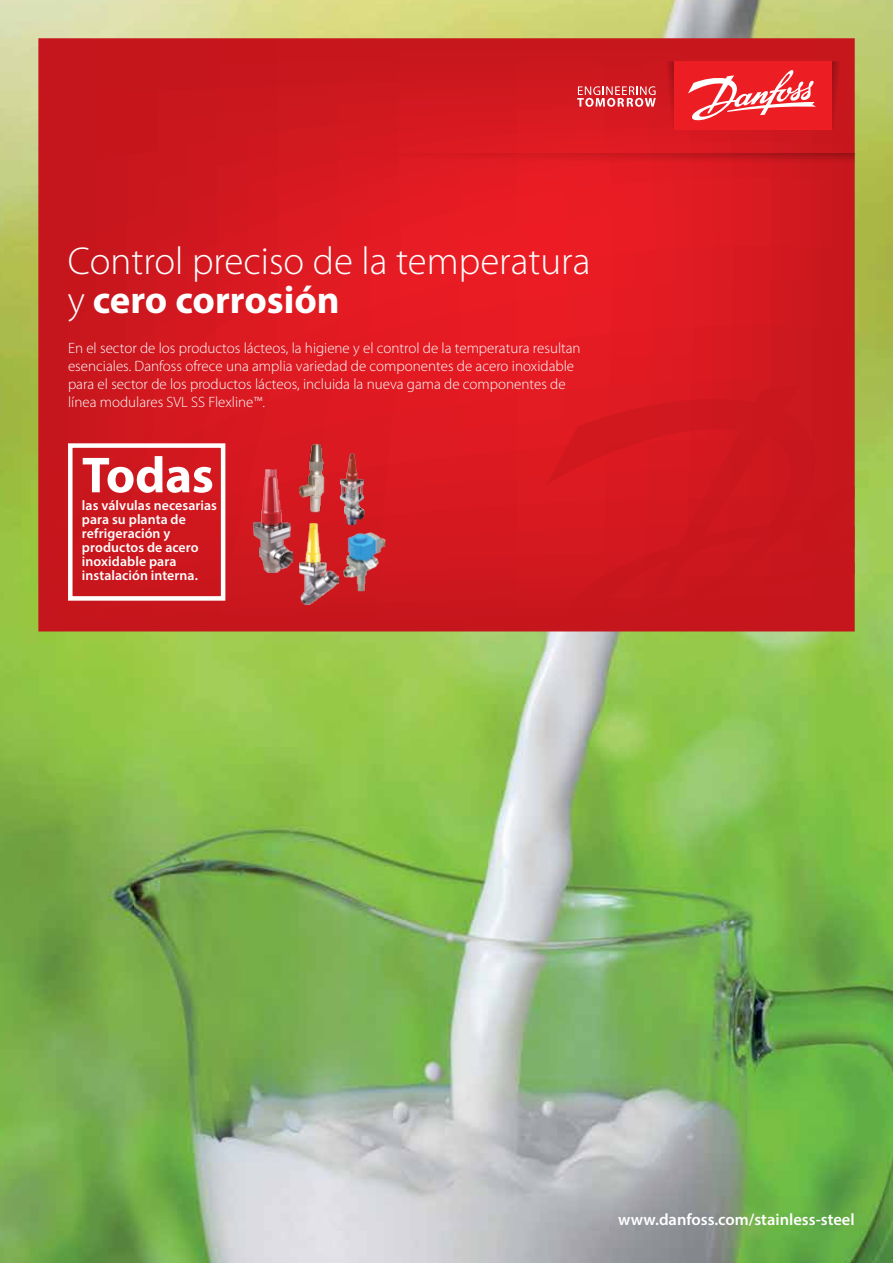
<style>
.page{position:relative;width:893px;height:1263px;background:#fff}
.page>*{position:absolute;margin:0;border:0;box-sizing:border-box;transform-origin:0 0}
.t1{font:700 51px "Myriad Pro";letter-spacing:-.005em;color:#fff}
.t2{font:300 39px/39px "Myriad Pro";color:#fff}
.t3{font:600 16.5px "Myriad Pro";color:#fff}
.t4{font:300 15px/18px "Myriad Pro";color:#fff}
.t5{font:600 13.8px/13.8px "Myriad Pro";letter-spacing:.005em;color:#fff}
.s1{font-weight:700}
</style>
<div class="page">
<img style="left:0;top:0;width:893px;height:1263px">
<svg style="left:38px;top:38px;width:817px;height:593px;background:#d4181f"></svg>
<svg style="left:547px;top:378px;width:308px;height:253px;background:#cd171e"></svg>
<svg style="left:832px;top:61px;width:12px;height:69px"></svg>
<svg style="left:358px;top:153px;width:497px;height:13px;background:#d21820"></svg>
<div style="left:674px;top:61px;width:158px;height:69px;background:#ed1d24"></div>
<svg style="left:577px;top:61px;width:97px;height:69px;background:#d42b32"></svg>
<svg style="left:688px;top:70px;width:128px;height:51px"></svg>
<img style="left:339px;top:454px;width:27px;height:72px">
<img style="left:299px;top:443px;width:29px;height:72px">
<img style="left:343px;top:532px;width:42px;height:59px">
<img style="left:253px;top:469px;width:39px;height:104px">
<img style="left:299px;top:523px;width:40px;height:82px">
<div style="left:68px;top:443px;width:157px;height:158px;border:4px solid #fff"></div>
<h2 class="t2" style="left:68px;top:242px;width:524px">Control preciso de la temperatura y <span class="s1">cero corrosión</span></h2>
<p class="t4" style="left:68px;top:339px;width:514px">En el sector de los productos lácteos, la higiene y el control de la temperatura resultan esenciales. Danfoss ofrece una amplia variedad de componentes de acero inoxidable para el sector de los productos lácteos, incluida la nueva gama de componentes de línea modulares SVL SS Flexline™.</p>
<h1 class="t1" style="left:82px;top:442px;width:133px">Todas</h1>
<p class="t5" style="left:82px;top:498px;width:137px">las válvulas necesarias para su planta de refrigeración y productos de acero inoxidable para instalación interna.</p>
<p class="t3" style="left:618px;top:1209px;width:238px">www.danfoss.com/stainless-steel</p>
</div>
